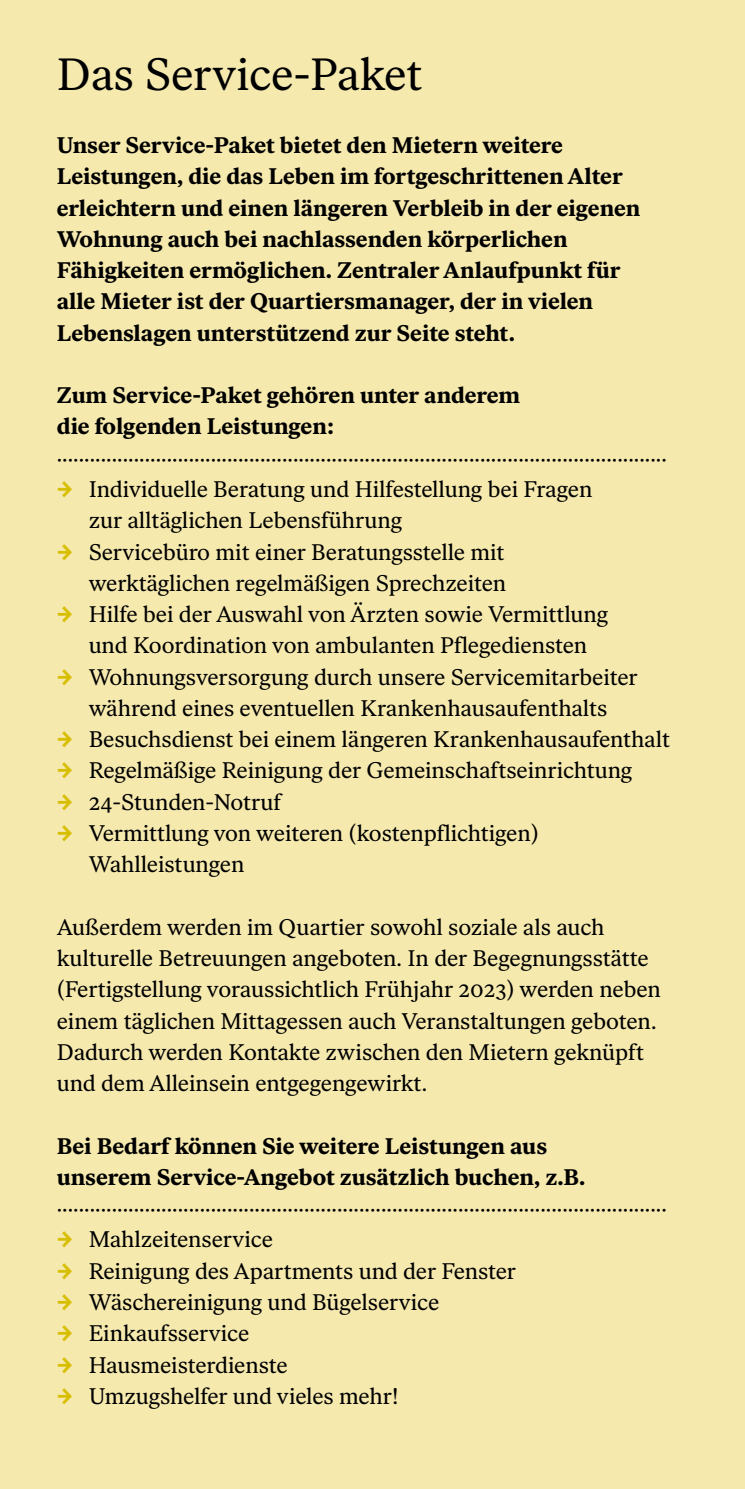
<style>
.page{position:relative;width:745px;height:1489px;background:#fff}
.page>*{position:absolute;margin:0;border:0;box-sizing:border-box;transform-origin:0 0}
.t1{font:45px "Ivar Text";color:#000}
.t2{font:22.5px/31.2px "Ivar Text";letter-spacing:-.005em;color:#000}
.t3{font:700 22.5px/31.2px "Ivar Text";color:#000}
.s1{font-family:"Unit OT";font-weight:700;color:#d8be00}
</style>
<div class="page">
<div style="left:0;top:0;width:744px;height:1488px;background:#f5e9ae"></div>
<h1 class="t1" style="left:57px;top:48px;width:367px">Das Service-Paket</h1>
<p class="t3" style="left:57px;top:129px;width:584px">Unser Service-Paket bietet den Mietern weitere Leistungen, die das Leben im fortgeschrittenen Alter erleichtern und einen längeren Verbleib in der eigenen Wohnung auch bei nachlassenden körperlichen Fähigkeiten ermöglichen. Zentraler Anlaufpunkt für alle Mieter ist der Quartiersmanager, der in vielen Lebenslagen unterstützend zur Seite steht.</p>
<p class="t3" style="left:57px;top:379px;width:465px">Zum Service-Paket gehören unter anderem die folgenden Leistungen:</p>
<p class="t2" style="left:57px;top:442px;width:611px">···············································································································</p>
<p class="t2" style="left:89px;top:473px;width:505px;text-indent:-32px"><span class="s1">→</span> Individuelle Beratung und Hilfestellung bei Fragen zur alltäglichen Lebensführung</p>
<p class="t2" style="left:57px;top:536px;width:450px;text-align:right"><span class="s1">→</span> Servicebüro mit einer Beratungsstelle mit werktäglichen regelmäßigen Sprechzeiten</p>
<p class="t2" style="left:57px;top:598px;width:552px;text-align:center"><span class="s1">→</span> Hilfe bei der Auswahl von Ärzten sowie Vermittlung und Koordination von ambulanten Pflegediensten</p>
<p class="t2" style="left:57px;top:661px;width:582px;text-align:center"><span class="s1">→</span> Wohnungsversorgung durch unsere Servicemitarbeiter während eines eventuellen Krankenhausaufenthalts</p>
<p class="t2" style="left:57px;top:723px;width:614px"><span class="s1">→</span> Besuchsdienst bei einem längeren Krankenhausaufenthalt</p>
<p class="t2" style="left:57px;top:755px;width:576px"><span class="s1">→</span> Regelmäßige Reinigung der Gemeinschaftseinrichtung</p>
<p class="t2" style="left:57px;top:786px;width:226px"><span class="s1">→</span> 24-Stunden-Notruf</p>
<p class="t2" style="left:89px;top:817px;width:451px;text-indent:-32px"><span class="s1">→</span> Vermittlung von weiteren (kostenpflichtigen)<br>Wahlleistungen</p>
<p class="t2" style="left:57px;top:911px;width:605px">Außerdem werden im Quartier sowohl soziale als auch kulturelle Betreuungen angeboten. In der Begegnungsstätte (Fertigstellung voraussichtlich Frühjahr 2023) werden neben einem täglichen Mittagessen auch Veranstaltungen geboten.<br>Dadurch werden Kontakte zwischen den Mietern geknüpft und dem Alleinsein entgegengewirkt.</p>
<p class="t3" style="left:57px;top:1130px;width:529px">Bei Bedarf können Sie weitere Leistungen aus unserem Service-Angebot zusätzlich buchen, z.B.</p>
<p class="t2" style="left:57px;top:1192px;width:611px">···············································································································</p>
<p class="t2" style="left:57px;top:1223px;width:218px"><span class="s1">→</span> Mahlzeitenservice</p>
<p class="t2" style="left:57px;top:1255px;width:460px"><span class="s1">→</span> Reinigung des Apartments und der Fenster</p>
<p class="t2" style="left:57px;top:1286px;width:384px"><span class="s1">→</span> Wäschereinigung und Bügelservice</p>
<p class="t2" style="left:57px;top:1317px;width:194px"><span class="s1">→</span> Einkaufsservice</p>
<p class="t2" style="left:57px;top:1348px;width:232px"><span class="s1">→</span> Hausmeisterdienste</p>
<p class="t2" style="left:57px;top:1380px;width:343px"><span class="s1">→</span> Umzugshelfer und vieles mehr!</p>
</div>
